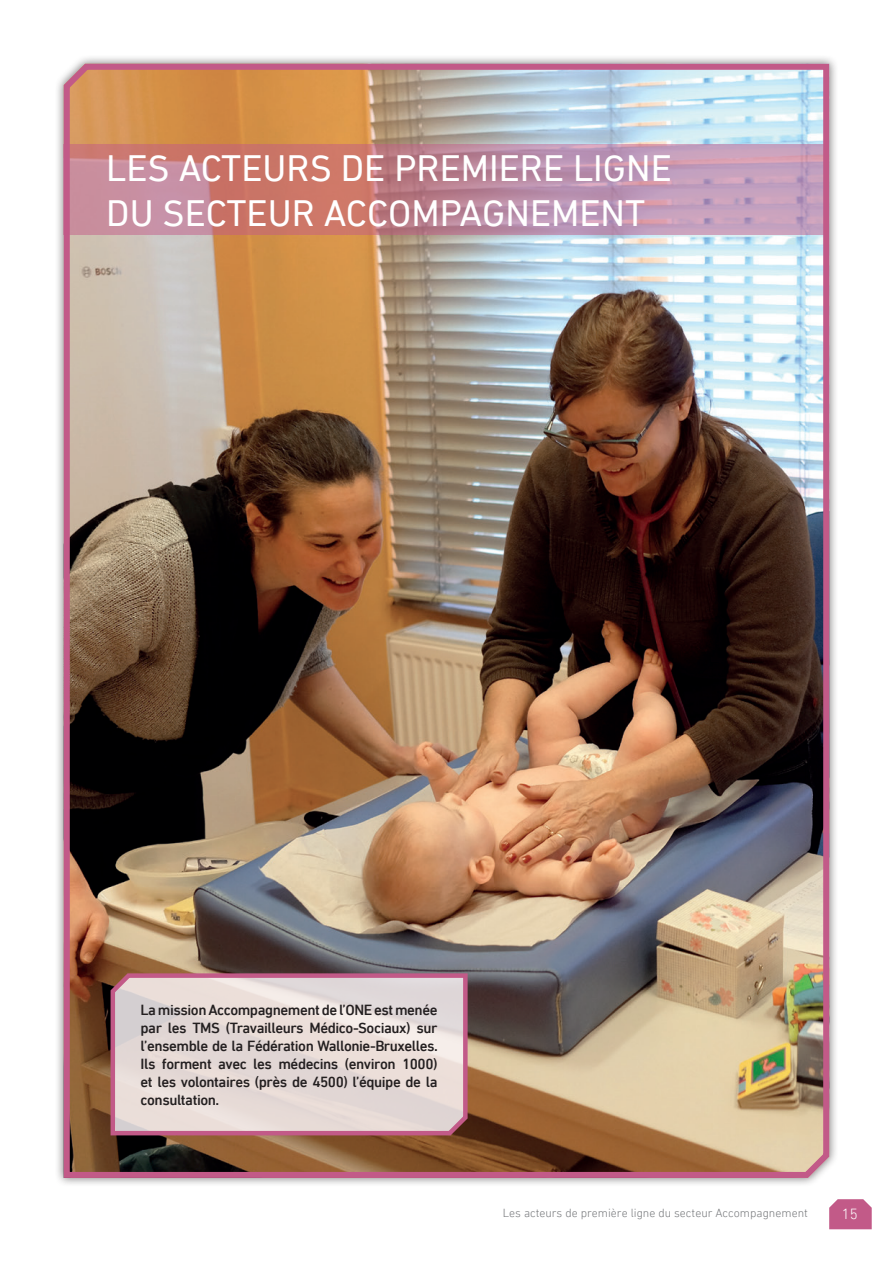
<style>
.page{position:relative;width:893px;height:1263px;background:#fff}
.page>*{position:absolute;margin:0;border:0;box-sizing:border-box;transform-origin:0 0}
.Titre_article{font:37.5px/45px "DIN Next LT Pro";color:#fff}
.Chapeau{font:500 15px/18px "DIN Next LT Pro";letter-spacing:-.03em;color:#231f20;text-align:justify}
.t1{font:300 15px "DIN Next LT Pro";color:#fff}
.t2{font:300 12px "DIN Next LT Pro";color:#76787b}
</style>
<div class="page">
<svg style="left:829px;top:1199px;width:43px;height:30px"></svg>
<div style="left:55px;top:55px;width:783px;height:1132px;background:#231f20;opacity:.6"></div>
<img style="left:61px;top:58px;width:771px;height:1123px">
<svg style="left:64px;top:145px;width:765px;height:90px;background:#c38998"></svg>
<svg style="left:108px;top:969px;width:362px;height:169px;background:#dcc9c9"></svg>
<p class="Titre_article" style="left:106px;top:145px;width:567px">LES ACTEURS DE PREMIERE LIGNE<br>DU SECTEUR ACCOMPAGNEMENT</p>
<p class="Chapeau" style="left:141px;top:1000px;width:299px">La mission Accompagnement de l’ONE est menée par les TMS (Travailleurs Médico-Sociaux) sur l’ensemble de la Fédération Wallonie-Bruxelles.<br>Ils forment avec les médecins (environ 1000) et les volontaires (près de 4500) l’équipe de la consultation.</p>
<p class="t2" style="left:503px;top:1206px;width:307px">Les acteurs de première ligne du secteur Accompagnement</p>
<p class="t1" style="left:842px;top:1205px;width:17px">15</p>
</div>
